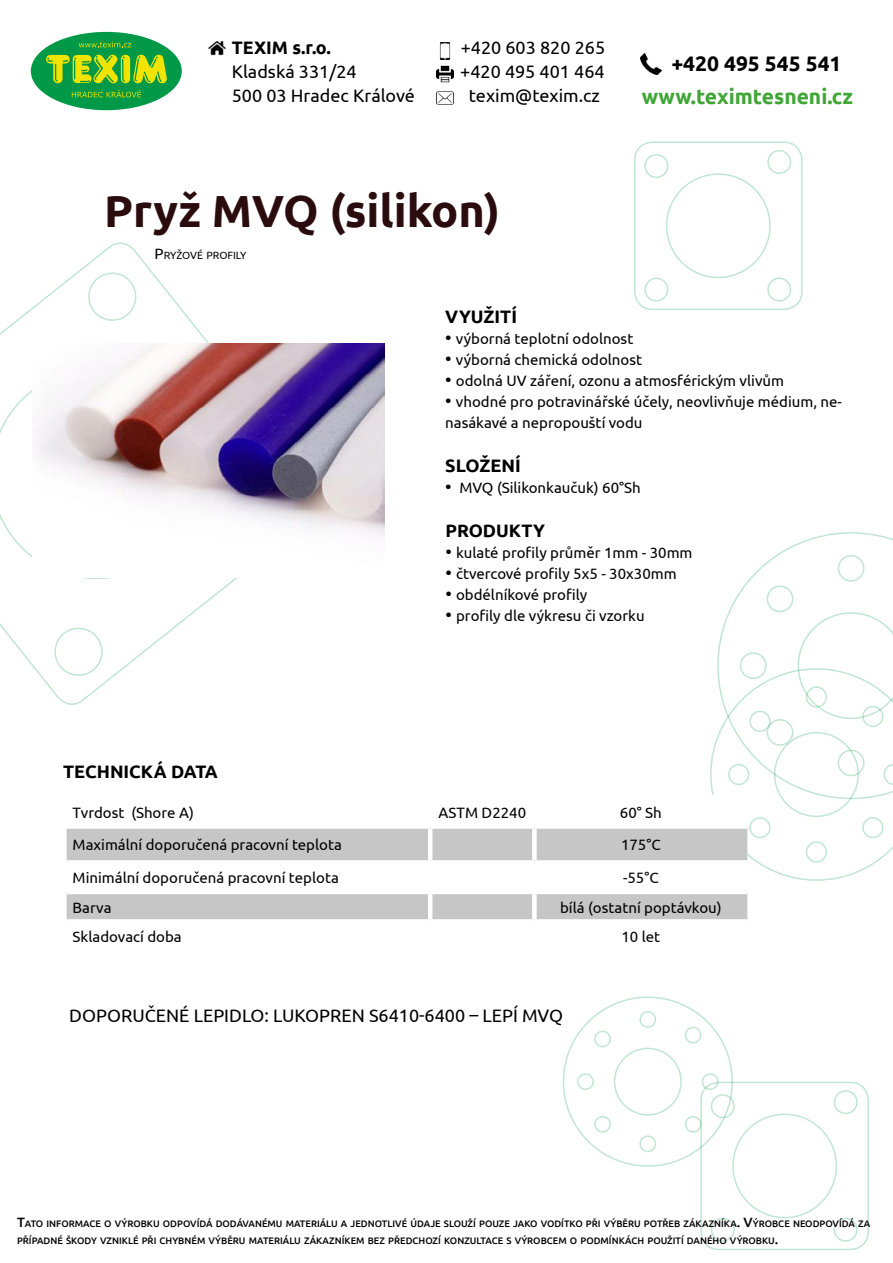
<style>
.page{position:relative;width:893px;height:1263px;background:#fff}
.page>*{position:absolute;margin:0;border:0;box-sizing:border-box;transform-origin:0 0}
.t1{font:700 45px "Ubuntu";color:#2b0c0e}
.t2{font:700 21px "Ubuntu";color:#3fa535}
.t3{font:700 21px "Ubuntu";color:#000}
.t4{font:18px "Ubuntu";color:#000}
.t5{font:700 18px "Ubuntu";color:#000}
.t6{font:15px/21px "Ubuntu";color:#000}
.t7{font:10.5px "Ubuntu";letter-spacing:-.005em;color:#000}
.t8{font:500 9.45px/16.2px "Ubuntu";color:#000}
.s1{font-size:15px}
.s2{font-size:18px}
.s3{font-size:13.5px}
</style>
<div class="page">
<svg style="left:0;top:242px;width:237px;height:463px"></svg>
<svg style="left:85px;top:270px;width:54px;height:53px"></svg>
<svg style="left:52px;top:625px;width:53px;height:53px"></svg>
<svg style="left:0;top:356px;width:214px;height:236px"></svg>
<svg style="left:728px;top:532px;width:165px;height:80px"></svg>
<svg style="left:710px;top:612px;width:183px;height:269px"></svg>
<div style="left:838px;top:555px;width:26px;height:27px;border:2px solid #009948;border-radius:50%"></div>
<div style="left:838px;top:750px;width:26px;height:26px;border:2px solid #009948;border-radius:50%"></div>
<div style="left:740px;top:652px;width:27px;height:27px;border:2px solid #009948;border-radius:50%"></div>
<div style="left:767px;top:719px;width:26px;height:27px;border:2px solid #009948;border-radius:50%"></div>
<div style="left:767px;top:585px;width:26px;height:27px;border:2px solid #009948;border-radius:50%"></div>
<div style="left:634px;top:141px;width:169px;height:169px;border:2px solid #009948;border-radius:18px"></div>
<div style="left:767px;top:150px;width:24px;height:24px;border:2px solid #009948;border-radius:50%"></div>
<div style="left:644px;top:154px;width:24px;height:24px;border:2px solid #009948;border-radius:50%"></div>
<div style="left:644px;top:278px;width:24px;height:24px;border:2px solid #009948;border-radius:50%"></div>
<div style="left:767px;top:278px;width:24px;height:24px;border:2px solid #009948;border-radius:50%"></div>
<div style="left:666px;top:173px;width:105px;height:105px;border:2px solid #009948;border-radius:50%"></div>
<div style="left:31px;top:32px;width:151px;height:78px;background:#009948;border-radius:50%"></div>
<svg style="left:46px;top:55px;width:121px;height:28px"></svg>
<svg style="left:79px;top:42px;width:52px;height:5px"></svg>
<svg style="left:72px;top:90px;width:69px;height:7px"></svg>
<img style="left:209px;top:40px;width:17px;height:16px">
<img style="left:436px;top:66px;width:17px;height:17px">
<img style="left:439px;top:42px;width:12px;height:17px">
<img style="left:436px;top:91px;width:17px;height:14px">
<img style="left:640px;top:53px;width:22px;height:21px">
<div style="left:700px;top:1082px;width:169px;height:168px;border:2px solid #009948;border-radius:18px"></div>
<div style="left:834px;top:1090px;width:24px;height:24px;border:2px solid #009948;border-radius:50%"></div>
<div style="left:711px;top:1094px;width:24px;height:24px;border:2px solid #009948;border-radius:50%"></div>
<div style="left:711px;top:1218px;width:24px;height:24px;border:2px solid #009948;border-radius:50%"></div>
<div style="left:834px;top:1218px;width:24px;height:24px;border:2px solid #009948;border-radius:50%"></div>
<div style="left:732px;top:1113px;width:105px;height:105px;border:2px solid #009948;border-radius:50%"></div>
<div style="left:614px;top:1048px;width:68px;height:67px;border:2px solid #009948;border-radius:50%"></div>
<div style="left:639px;top:1011px;width:17px;height:17px;border:2px solid #009948;border-radius:50%"></div>
<div style="left:639px;top:1135px;width:17px;height:17px;border:2px solid #009948;border-radius:50%"></div>
<div style="left:577px;top:1073px;width:17px;height:17px;border:2px solid #009948;border-radius:50%"></div>
<div style="left:702px;top:1073px;width:17px;height:17px;border:2px solid #009948;border-radius:50%"></div>
<div style="left:594px;top:1116px;width:17px;height:17px;border:2px solid #009948;border-radius:50%"></div>
<div style="left:685px;top:1116px;width:16px;height:17px;border:2px solid #009948;border-radius:50%"></div>
<div style="left:594px;top:1030px;width:17px;height:17px;border:2px solid #009948;border-radius:50%"></div>
<div style="left:685px;top:1027px;width:16px;height:16px;border:2px solid #009948;border-radius:50%"></div>
<svg style="left:710px;top:799px;width:37px;height:25px"></svg>
<svg style="left:67px;top:829px;width:680px;height:90px;fill:#c6c6c6"></svg>
<hr style="left:534px;top:795px;width:213px;height:4px;background:#fff">
<div style="left:534px;top:824px;width:213px;height:5px;background:#fff"></div>
<hr style="left:428px;top:829px;width:4px;height:31px;background:#fff">
<div style="left:532px;top:829px;width:5px;height:31px;background:#fff"></div>
<hr style="left:428px;top:865px;width:4px;height:25px;background:#fff">
<div style="left:532px;top:865px;width:5px;height:25px;background:#fff"></div>
<hr style="left:428px;top:894px;width:4px;height:25px;background:#fff">
<div style="left:532px;top:894px;width:5px;height:25px;background:#fff"></div>
<div style="left:67px;top:860px;width:363px;height:5px;background:#fff"></div>
<div style="left:430px;top:860px;width:104px;height:5px;background:#fff"></div>
<div style="left:534px;top:860px;width:213px;height:5px;background:#fff"></div>
<hr style="left:67px;top:890px;width:363px;height:4px;background:#fff">
<hr style="left:430px;top:890px;width:104px;height:4px;background:#fff">
<hr style="left:534px;top:890px;width:213px;height:4px;background:#fff">
<img style="left:33px;top:343px;width:351px;height:235px">
<p class="t5" style="left:232px;top:37px;width:100px">TEXIM s.r.o.</p>
<p class="t4" style="left:461px;top:37px;width:146px">+420 603 820 265</p>
<p class="t4" style="left:232px;top:61px;width:126px">Kladská 331/24</p>
<p class="t4" style="left:460px;top:61px;width:146px">+420 495 401 464</p>
<p class="t4" style="left:232px;top:85px;width:185px">500 03 Hradec Králové</p>
<p class="t4" style="left:469px;top:85px;width:133px">texim@texim.cz</p>
<h1 class="t1" style="left:104px;top:184px;width:398px">Pryž MVQ (silikon)</h1>
<p class="t7" style="left:155px;top:249px;width:93px"><span class="s1">P</span>RYŽOVÉ PROFILY</p>
<h2 class="t3" style="left:671px;top:50px;width:172px">+420 495 545 541</h2>
<h2 class="t2" style="left:642px;top:83px;width:213px">www.teximtesneni.cz</h2>
<p class="t5" style="left:445px;top:306px;width:73px">VYUŽITÍ</p>
<p class="t6" style="left:445px;top:328px;width:190px"><span class="s2">•</span> výborná teplotní odolnost</p>
<p class="t6" style="left:445px;top:349px;width:198px"><span class="s2">•</span> výborná chemická odolnost</p>
<p class="t6" style="left:445px;top:370px;width:340px"><span class="s2">•</span> odolná UV záření, ozonu a atmosférickým vlivům</p>
<p class="t6" style="left:445px;top:391px;width:398px"><span class="s2">•</span> vhodné pro potravinářské účely, neovlivňuje médium, ne&shy;nasákavé a nepropouští vodu</p>
<p class="t5" style="left:445px;top:455px;width:77px">SLOŽENÍ</p>
<p class="t6" style="left:445px;top:477px;width:197px"><span class="s2">•</span> MVQ (Silikonkaučuk) 60°Sh</p>
<p class="t5" style="left:445px;top:519px;width:101px">PRODUKTY</p>
<p class="t6" style="left:445px;top:541px;width:249px"><span class="s2">•</span> kulaté profily průměr 1mm - 30mm</p>
<p class="t6" style="left:445px;top:562px;width:233px"><span class="s2">•</span> čtvercové profily 5x5 - 30x30mm</p>
<p class="t6" style="left:445px;top:583px;width:143px"><span class="s2">•</span> obdélníkové profily</p>
<p class="t6" style="left:445px;top:604px;width:201px"><span class="s2">•</span> profily dle výkresu či vzorku</p>
<p class="t5" style="left:63px;top:760px;width:156px">TECHNICKÁ DATA</p>
<p class="t6" style="left:73px;top:801px;width:123px">Tvrdost (Shore A)</p>
<p class="t6" style="left:438px;top:801px;width:89px">ASTM D2240</p>
<p class="t6" style="left:620px;top:801px;width:43px">60° Sh</p>
<p class="t6" style="left:73px;top:834px;width:271px">Maximální doporučená pracovní teplota</p>
<p class="t6" style="left:621px;top:834px;width:41px">175°C</p>
<p class="t6" style="left:73px;top:867px;width:268px">Minimální doporučená pracovní teplota</p>
<p class="t6" style="left:623px;top:867px;width:37px">-55°C</p>
<p class="t6" style="left:73px;top:896px;width:40px">Barva</p>
<p class="t6" style="left:560px;top:896px;width:163px">bílá (ostatní poptávkou)</p>
<p class="t6" style="left:73px;top:926px;width:111px">Skladovací doba</p>
<p class="t6" style="left:621px;top:926px;width:40px">10 let</p>
<p class="t4" style="left:69px;top:1005px;width:495px">DOPORUČENÉ LEPIDLO: LUKOPREN S6410-6400 – LEPÍ MVQ</p>
<p class="t8" style="left:17px;top:1215px;width:855px"><span class="s3">T</span>ATO INFORMACE O VÝROBKU ODPOVÍDÁ DODÁVANÉMU MATERIÁLU A JEDNOTLIVÉ ÚDAJE SLOUŽÍ POUZE JAKO VODÍTKO PŘI VÝBĚRU POTŘEB ZÁKAZNÍKA<span class="s3">. V</span>ÝROBCE NEODPOVÍDÁ ZA<br>PŘÍPADNÉ ŠKODY VZNIKLÉ PŘI CHYBNÉM VÝBĚRU MATERIÁLU ZÁKAZNÍKEM BEZ PŘEDCHOZÍ KONZULTACE S VÝROBCEM O PODMÍNKÁCH POUŽITÍ DANÉHO VÝROBKU<span class="s3">.</span></p>
</div>
